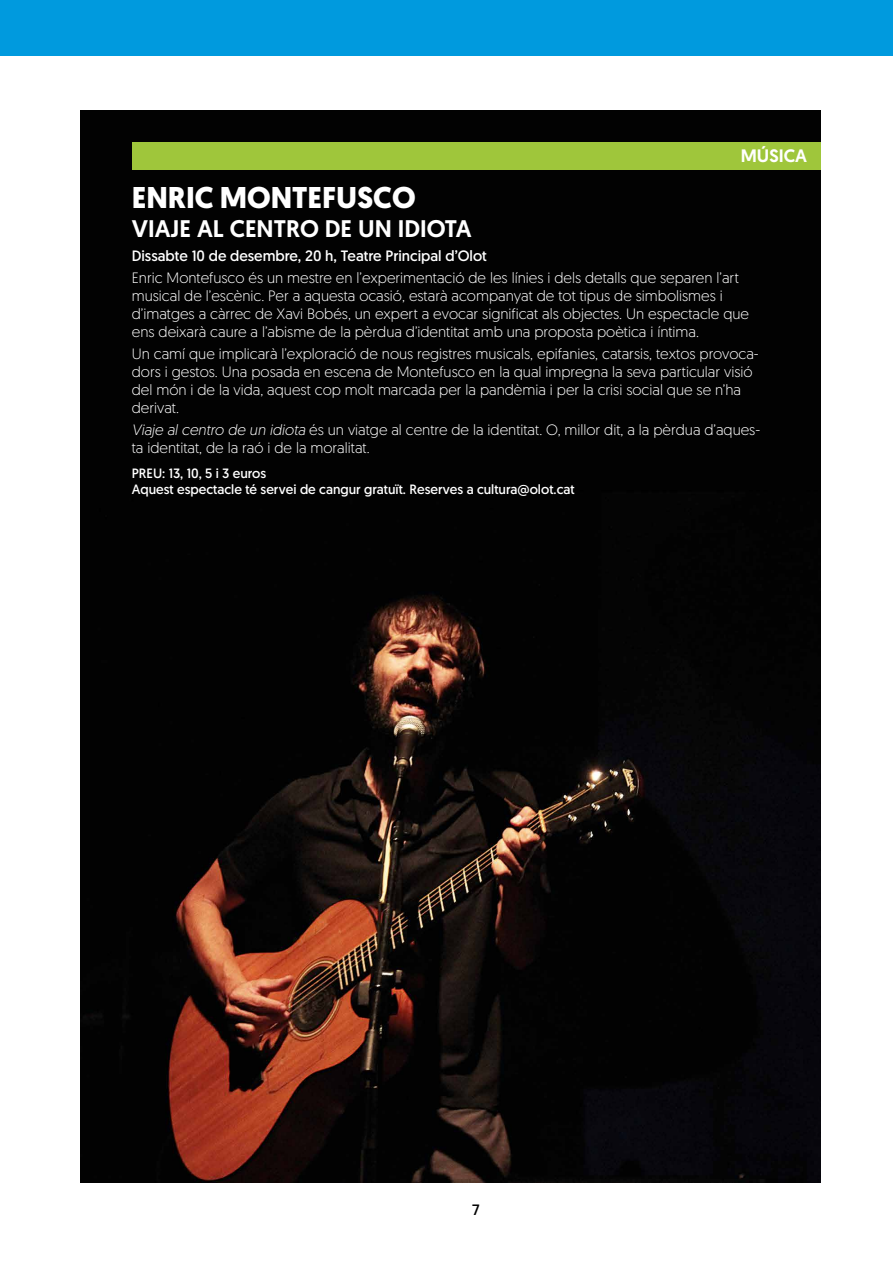
<style>
.page{position:relative;width:893px;height:1263px;background:#fff}
.page>*{position:absolute;margin:0;border:0;box-sizing:border-box;transform-origin:0 0}
.t1{font:700 30px "Geomanist";color:#fff}
.t2{font:500 24px "Geomanist";color:#fff}
.t3{font:500 18px "Geomanist";color:#fff}
.t4{font:300 15px/18px "Geomanist";color:#fff}
.t5{font:15px "Geomanist";color:#fff}
.t6{font:15px "Geomanist";color:#000}
.t7{font:13.5px/16.2px "Geomanist";color:#fff}
.s1{font-style:italic}
</style>
<div class="page">
<div style="left:0;top:0;width:893px;height:55px;background:#009ade"></div>
<img style="left:81px;top:111px;width:740px;height:1071px">
<div style="left:132px;top:142px;width:689px;height:27px;background:#9fc63b"></div>
<p class="t3" style="left:741px;top:144px;width:68px">MÚSICA</p>
<h1 class="t1" style="left:132px;top:177px;width:286px">ENRIC MONTEFUSCO</h1>
<h2 class="t2" style="left:132px;top:212px;width:341px">VIAJE AL CENTRO DE UN IDIOTA</h2>
<p class="t5" style="left:132px;top:246px;width:357px">Dissabte 10 de desembre, 20 h, Teatre Principal d’Olot</p>
<p class="t4" style="left:132px;top:268px;width:619px">Enric Montefusco és un mestre en l’experimentació de les línies i dels detalls que separen l’art musical de l’escènic. Per a aquesta ocasió, estarà acompanyat de tot tipus de simbolismes i d’imatges a càrrec de Xavi Bobés, un expert a evocar significat als objectes. Un espectacle que ens deixarà caure a l’abisme de la pèrdua d’identitat amb una proposta poètica i íntima.</p>
<p class="t4" style="left:132px;top:344px;width:628px">Un camí que implicarà l’exploració de nous registres musicals, epifanies, catarsis, textos provoca&shy;dors i gestos. Una posada en escena de Montefusco en la qual impregna la seva particular visió del món i de la vida, aquest cop molt marcada per la pandèmia i per la crisi social que se n’ha derivat.</p>
<p class="t4" style="left:132px;top:420px;width:630px"><span class="s1">Viaje al centro de un idiota</span> és un viatge al centre de la identitat. O, millor dit, a la pèrdua d’aques&shy;ta identitat, de la raó i de la moralitat.</p>
<p class="t7" style="left:132px;top:465px;width:444px">PREU: 13, 10, 5 i 3 euros<br>Aquest espectacle té servei de cangur gratuït. Reserves a cultura@olot.cat</p>
<p class="t6" style="left:472px;top:1200px;width:9px">7</p>
</div>
